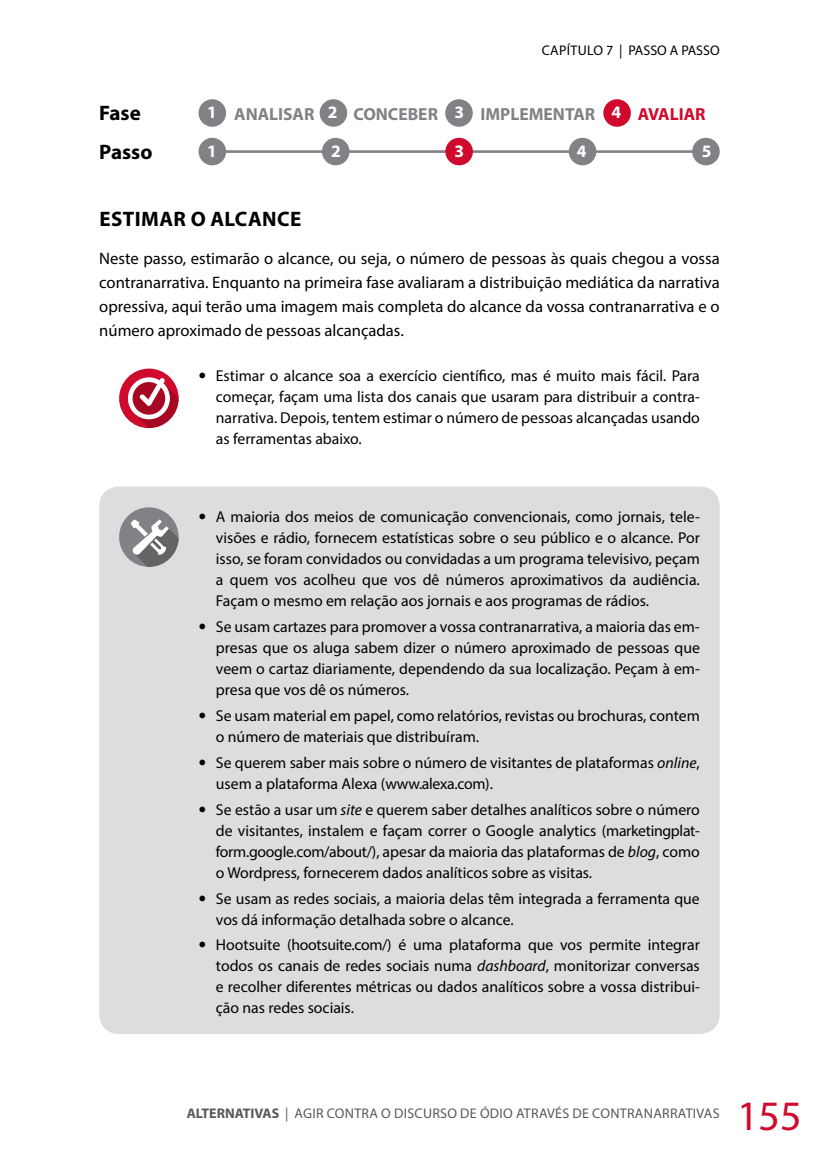
<style>
.page{position:relative;width:819px;height:1166px;background:#fff}
.page>*{position:absolute;margin:0;border:0;box-sizing:border-box;transform-origin:0 0}
.t1{font:42px "Myriad Pro";color:#cf0a2c}
.t2{font:700 21px "Myriad Pro";letter-spacing:.02em;color:#000}
.t3{font:700 17.5px "Myriad Pro";color:#808285}
.t4{font:700 17.5px "Myriad Pro";color:#cf0a2c}
.t5{font:700 17.5px "Myriad Pro";color:#fff}
.t6{font:16.62px/24px "Myriad Pro";color:#000;text-align:justify}
.t7{font:15.75px/21px "Myriad Pro";color:#000;text-align:justify}
.t8{font:14px "Myriad Pro";letter-spacing:.02em;color:#58595b}
.t9{font:14px "Myriad Pro";color:#000}
.s1{color:#fff}
.s2{font-family:"Avenir Blk PFL"}
.s3{font-style:italic}
.s4{font-weight:700}
</style>
<div class="page">
<div style="left:119px;top:369px;width:60px;height:59px;background:#cf0a2c;border-radius:50%"></div>
<svg style="left:128px;top:377px;width:51px;height:51px"></svg>
<div style="left:99px;top:486px;width:620px;height:548px;background:#dcddde;border-radius:20px"></div>
<div style="left:119px;top:507px;width:60px;height:60px;background:#808285;border-radius:50%"></div>
<svg style="left:131px;top:519px;width:48px;height:48px"></svg>
<hr style="left:206px;top:150px;width:505px;height:3px;background:#808285">
<div style="left:445px;top:138px;width:28px;height:27px;background:#cf0a2c;border-radius:50%"></div>
<div style="left:322px;top:138px;width:27px;height:27px;background:#808285;border-radius:50%"></div>
<div style="left:568px;top:138px;width:28px;height:27px;background:#808285;border-radius:50%"></div>
<div style="left:692px;top:138px;width:27px;height:27px;background:#808285;border-radius:50%"></div>
<div style="left:198px;top:138px;width:28px;height:27px;background:#808285;border-radius:50%"></div>
<div style="left:198px;top:99px;width:28px;height:28px;background:#808285;border-radius:50%"></div>
<div style="left:319px;top:99px;width:28px;height:28px;background:#808285;border-radius:50%"></div>
<div style="left:445px;top:99px;width:27px;height:28px;background:#808285;border-radius:50%"></div>
<div style="left:603px;top:99px;width:27px;height:28px;background:#cf0a2c;border-radius:50%"></div>
<p class="t9" style="left:541px;top:42px;width:179px">CAPÍTULO 7 | PASSO A PASSO</p>
<h2 class="t2" style="left:99px;top:99px;width:43px">Fase</h2>
<p class="t3" style="left:207px;top:102px;width:232px"><span class="s1">1</span> ANALISAR <span class="s1">2</span> CONCEBER</p>
<p class="t3" style="left:480px;top:102px;width:116px">IMPLEMENTAR</p>
<p class="t5" style="left:454px;top:101px;width:11px">3</p>
<p class="t4" style="left:611px;top:102px;width:96px"><span class="s1">4</span> AVALIAR</p>
<h2 class="t2" style="left:99px;top:139px;width:55px">Passo</h2>
<p class="t5" style="left:207px;top:139px;width:11px">1</p>
<p class="t5" style="left:331px;top:139px;width:11px">2</p>
<p class="t5" style="left:454px;top:139px;width:11px">3</p>
<p class="t5" style="left:577px;top:139px;width:11px">4</p>
<p class="t5" style="left:701px;top:139px;width:11px">5</p>
<h2 class="t2" style="left:99px;top:205px;width:203px">ESTIMAR O ALCANCE</h2>
<p class="t6" style="left:99px;top:246px;width:622px">Neste passo, estimarão o alcance, ou seja, o número de pessoas às quais chegou a vossa contranarrativa. Enquanto na primeira fase avaliaram a distribuição mediática da narrativa opressiva, aqui terão uma imagem mais completa do alcance da vossa contranarrativa e o número aproximado de pessoas alcançadas.</p>
<p class="t7" style="left:216px;top:365px;width:485px;text-indent:-17px"><span class="s2">•</span> Estimar o alcance soa a exercício científico, mas é muito mais fácil. Para começar, façam uma lista dos canais que usaram para distribuir a contra&shy;narrativa. Depois, tentem estimar o número de pessoas alcançadas usando as ferramentas abaixo.</p>
<p class="t7" style="left:216px;top:506px;width:485px;text-indent:-17px"><span class="s2">•</span> A maioria dos meios de comunicação convencionais, como jornais, tele&shy;visões e rádio, fornecem estatísticas sobre o seu público e o alcance. Por isso, se foram convidados ou convidadas a um programa televisivo, peçam a quem vos acolheu que vos dê números aproximativos da audiência.<br>Façam o mesmo em relação aos jornais e aos programas de rádios.</p>
<p class="t7" style="left:216px;top:616px;width:485px;text-indent:-17px"><span class="s2">•</span> Se usam cartazes para promover a vossa contranarrativa, a maioria das em&shy;presas que os aluga sabem dizer o número aproximado de pessoas que veem o cartaz diariamente, dependendo da sua localização. Peçam à em&shy;presa que vos dê os números.</p>
<p class="t7" style="left:216px;top:704px;width:485px;text-indent:-17px"><span class="s2">•</span> Se usam material em papel, como relatórios, revistas ou brochuras, contem o número de materiais que distribuíram.</p>
<p class="t7" style="left:216px;top:751px;width:485px;text-indent:-17px"><span class="s2">•</span> Se querem saber mais sobre o número de visitantes de plataformas <span class="s3">online</span>, usem a plataforma Alexa (www.alexa.com).</p>
<p class="t7" style="left:216px;top:798px;width:485px;text-indent:-17px"><span class="s2">•</span> Se estão a usar um <span class="s3">site</span> e querem saber detalhes analíticos sobre o número de visitantes, instalem e façam correr o Google analytics (marketingplat&shy;form.google.com/about/), apesar da maioria das plataformas de <span class="s3">blog</span>, como o Wordpress, fornecerem dados analíticos sobre as visitas.</p>
<p class="t7" style="left:216px;top:887px;width:485px;text-indent:-17px"><span class="s2">•</span> Se usam as redes sociais, a maioria delas têm integrada a ferramenta que vos dá informação detalhada sobre o alcance.</p>
<p class="t7" style="left:216px;top:934px;width:485px;text-indent:-17px"><span class="s2">•</span> Hootsuite (hootsuite.com/) é uma plataforma que vos permite integrar todos os canais de redes sociais numa <span class="s3">dashboard</span>, monitorizar conversas e recolher diferentes métricas ou dados analíticos sobre a vossa distribui&shy;ção nas redes sociais.</p>
<p class="t8" style="left:187px;top:1104px;width:534px"><span class="s4">ALTERNATIVAS</span> | Agir contra o Discurso de Ódio através de contranarrativas</p>
<h1 class="t1" style="left:737px;top:1090px;width:66px">155</h1>
</div>
